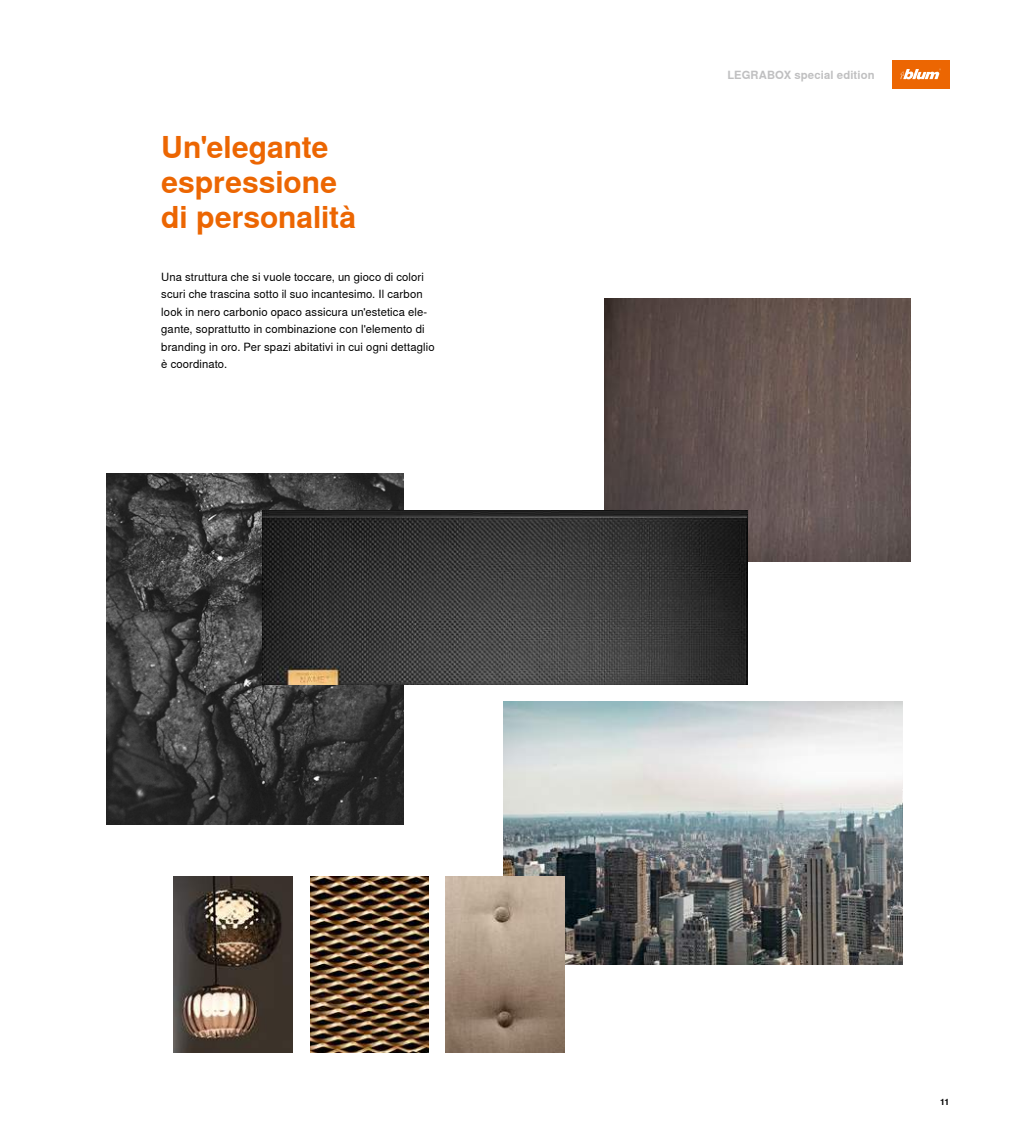
<style>
.page{position:relative;width:1010px;height:1134px;background:#fff}
.page>*{position:absolute;margin:0;border:0;box-sizing:border-box;transform-origin:0 0}
.t1{font:700 30px/35.1px "Nimbus Sans Global";color:#ec6602}
.t2{font:11.25px/17.5px "Nimbus Sans Global";letter-spacing:.01em;color:#000}
.t3{font:700 11.25px "Nimbus Sans Global";letter-spacing:.01em;color:#c0c0c1}
.t4{font:700 8.75px "Nimbus Sans Global";color:#000}
</style>
<div class="page">
<img style="left:605px;top:298px;width:305px;height:263px">
<img style="left:310px;top:877px;width:118px;height:175px">
<img style="left:174px;top:877px;width:119px;height:175px">
<img style="left:106px;top:474px;width:298px;height:350px">
<img style="left:503px;top:702px;width:399px;height:263px">
<img style="left:262px;top:510px;width:486px;height:174px">
<div style="left:892px;top:61px;width:57px;height:28px;background:#ec6602"></div>
<svg style="left:900px;top:68px;width:41px;height:11px"></svg>
<img style="left:446px;top:877px;width:118px;height:175px">
<h1 class="t1" style="left:161px;top:130px;width:196px">Un'elegante espressione di personalità</h1>
<p class="t2" style="left:161px;top:268px;width:275px">Una struttura che si vuole toccare, un gioco di colori scuri che trascina sotto il suo incantesimo. Il carbon look in nero carbonio opaco assicura un'estetica ele&shy;gante, soprattutto in combinazione con l'elemento di branding in oro. Per spazi abitativi in cui ogni dettaglio è coordinato.</p>
<p class="t3" style="left:727px;top:69px;width:149px">LEGRABOX special edition</p>
<p class="t4" style="left:940px;top:1097px;width:11px">11</p>
</div>
